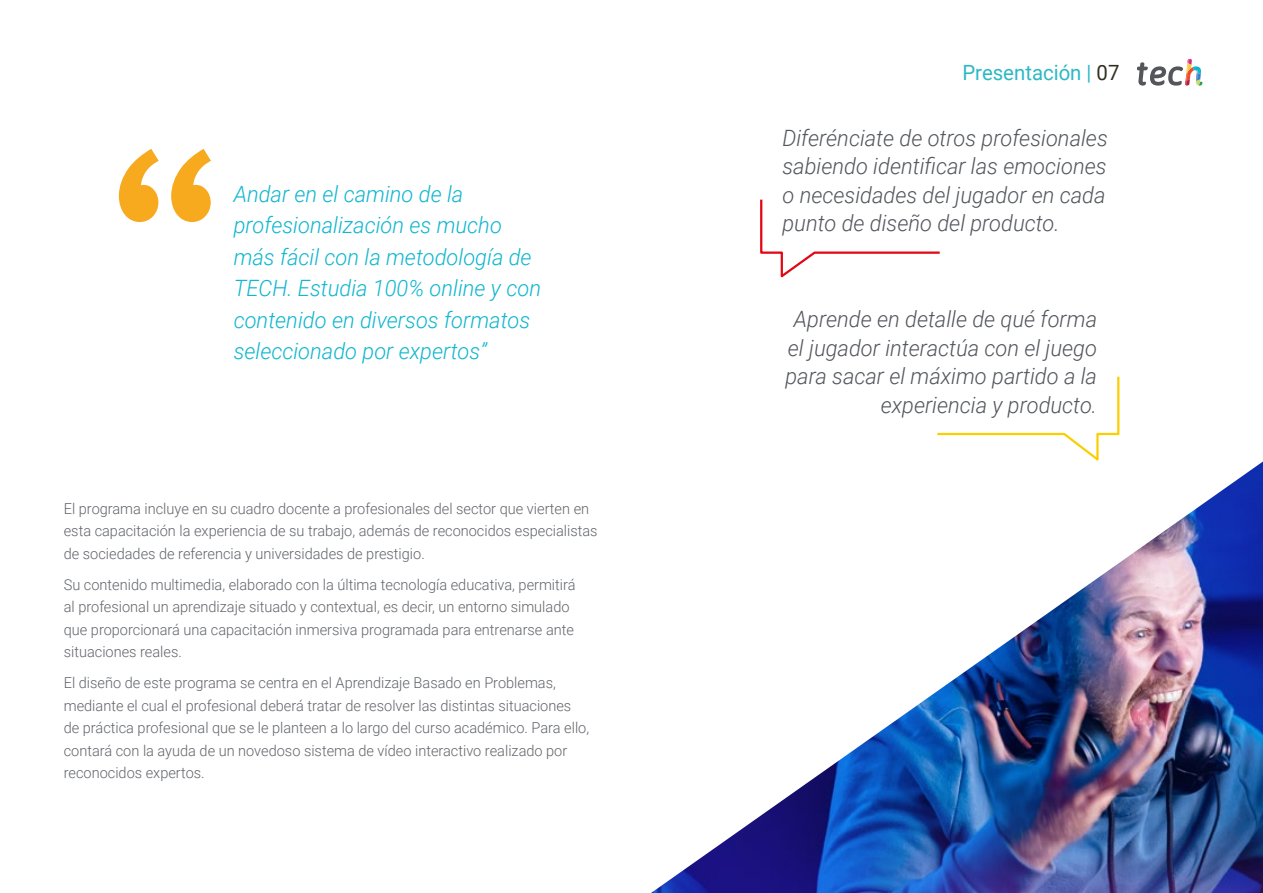
<style>
.page{position:relative;width:1263px;height:893px;background:#fff}
.page>*{position:absolute;margin:0;border:0;box-sizing:border-box;transform-origin:0 0}
.t1{font:italic 300 22.5px/28.5px "Roboto";color:#52555b;text-align:right}
.t2{font:italic 300 22.5px/31.5px "Roboto";color:#0fb6cf}
.t3{font:21px "Roboto";color:#2db8c5}
.t4{font:300 15px/22.5px "Roboto";color:#61646a}
.s1{color:#312e20}
</style>
<div class="page">
<svg style="left:119px;top:149px;width:92px;height:73px"></svg>
<svg style="left:937px;top:376px;width:183px;height:85px"></svg>
<svg style="left:760px;top:199px;width:180px;height:79px"></svg>
<svg style="left:1137px;top:59px;width:65px;height:27px"></svg>
<img style="left:651px;top:461px;width:612px;height:432px">
<h1 class="t2" style="left:234px;top:177px;width:309px">Andar en el camino de la profesionalización es mucho más fácil con la metodología de<br>TECH. Estudia 100% online y con contenido en diversos formatos seleccionado por expertos”</h1>
<p class="t4" style="left:64px;top:496px;width:535px">El programa incluye en su cuadro docente a profesionales del sector que vierten en esta capacitación la experiencia de su trabajo, además de reconocidos especialistas de sociedades de referencia y universidades de prestigio.</p>
<p class="t4" style="left:64px;top:572px;width:513px">Su contenido multimedia, elaborado con la última tecnología educativa, permitirá al profesional un aprendizaje situado y contextual, es decir, un entorno simulado que proporcionará una capacitación inmersiva programada para entrenarse ante situaciones reales.</p>
<p class="t4" style="left:64px;top:671px;width:527px">El diseño de este programa se centra en el Aprendizaje Basado en Problemas, mediante el cual el profesional deberá tratar de resolver las distintas situaciones de práctica profesional que se le planteen a lo largo del curso académico. Para ello, contará con la ayuda de un novedoso sistema de vídeo interactivo realizado por reconocidos expertos.</p>
<h2 class="t3" style="left:962px;top:57px;width:159px">Presentación | <span class="s1">07</span></h2>
<h1 class="t1" style="left:782px;top:122px;width:327px;text-align:justify">Diferénciate de otros profesionales sabiendo identificar las emociones o necesidades del jugador en cada punto de diseño del producto.</h1>
<h1 class="t1" style="left:785px;top:304px;width:313px">Aprende en detalle de qué forma el jugador interactúa con el juego para sacar el máximo partido a la experiencia y producto.</h1>
</div>
